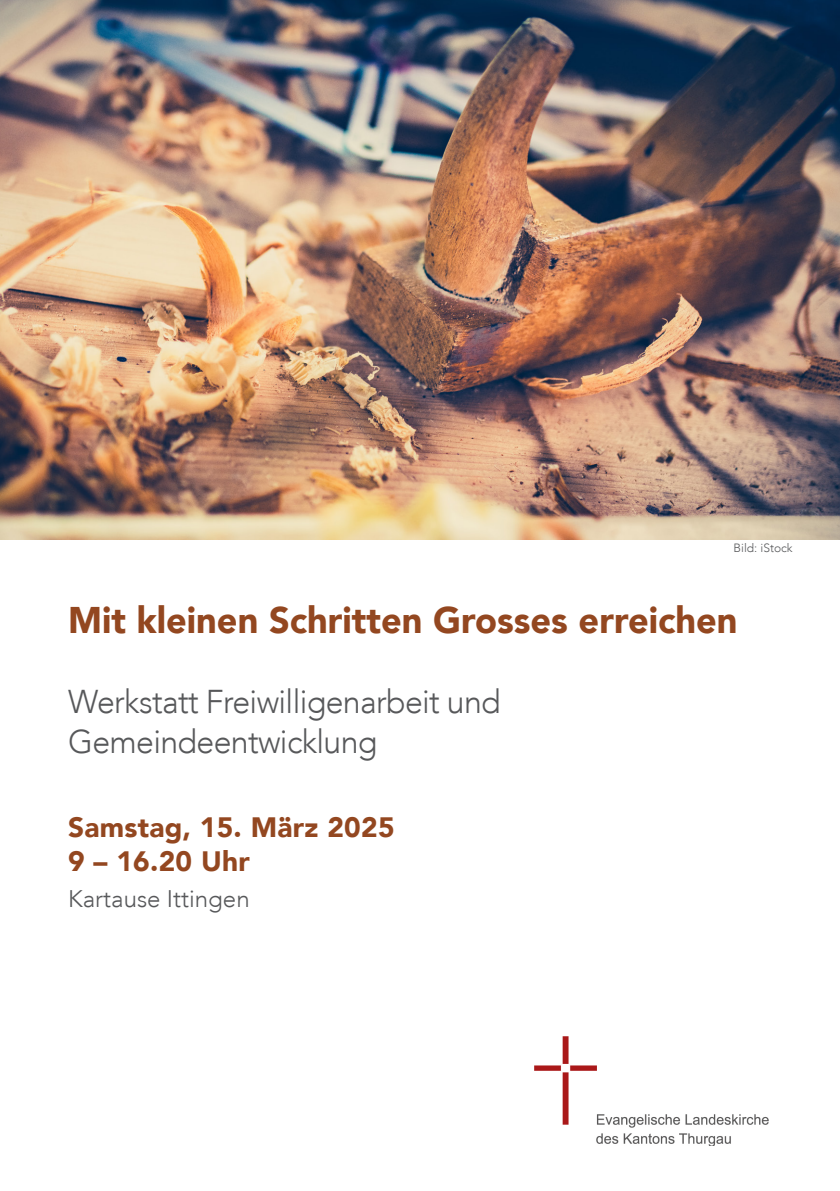
<style>
.page{position:relative;width:840px;height:1191px;background:#fff}
.page>*{position:absolute;margin:0;border:0;box-sizing:border-box;transform-origin:0 0}
.Kurs-Untertitel{font:900 37px "Avenir LT";color:#934720}
.Kurs-Untertitel-2{font:300 33px/40px "Avenir LT";letter-spacing:-.02em;color:#57585a}
.Absatzformat_Datum__Zeit{font:900 28px/34px "Avenir LT";letter-spacing:.01em;color:#934720}
.Absatzformat_Ort{font:300 24px "Avenir LT";color:#57585a}
.Absatzformat_Informationen_-_Text{font:300 12px "Avenir LT";color:#57585a}
</style>
<div class="page">
<img style="left:534px;top:1036px;width:234px;height:109px">
<img style="left:0;top:0;width:839px;height:540px">
<p class="Absatzformat_Informationen_-_Text" style="left:733px;top:541px;width:61px">Bild: iStock</p>
<p class="Kurs-Untertitel" style="left:68px;top:597px;width:670px">Mit kleinen Schritten Grosses erreichen</p>
<p class="Kurs-Untertitel-2" style="left:68px;top:681px;width:434px">Werkstatt Freiwilligenarbeit und<br>Gemeindeentwicklung</p>
<p class="Absatzformat_Datum__Zeit" style="left:68px;top:810px;width:328px">Samstag, 15. März 2025<br>9 – 16.20 Uhr</p>
<p class="Absatzformat_Ort" style="left:68px;top:885px;width:183px">Kartause Ittingen</p>
</div>
